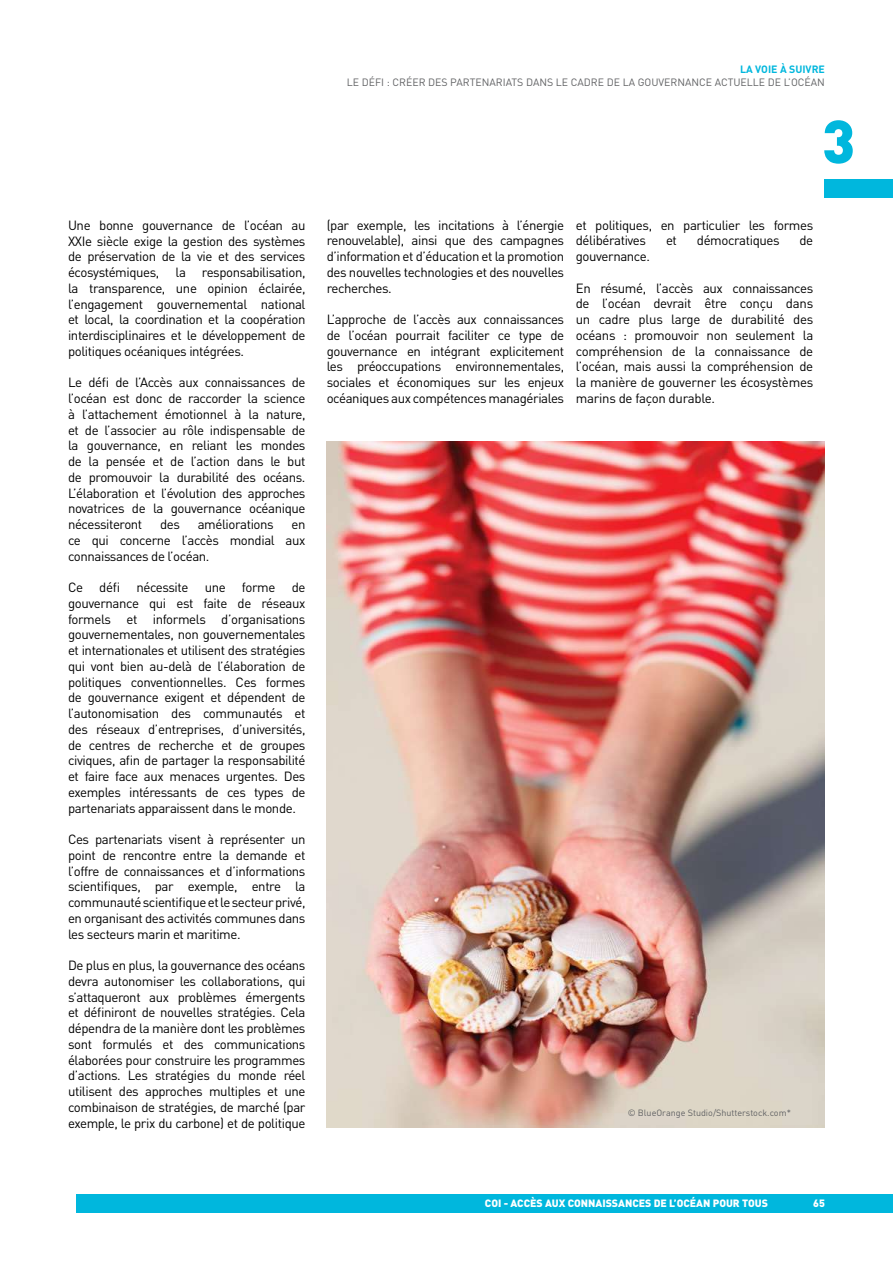
<style>
.page{position:relative;width:893px;height:1263px;background:#fff}
.page>*{position:absolute;margin:0;border:0;box-sizing:border-box;transform-origin:0 0}
.t1{font:900 60px "DINOT";color:#00b7dd}
.t2{font:13.2px/15.8px "DINOT";letter-spacing:-.03em;color:#000;text-align:justify}
.t3{font:10.5px "DINOT";color:#616264}
.t4{font:900 10.5px "DINOT";color:#fff}
.t5{font:700 10.5px "DINOT";color:#00b7dd}
.t6{font:9px "DINOT";color:#616264}
</style>
<div class="page">
<div style="left:77px;top:1194px;width:816px;height:18px;background:#00b7dd"></div>
<div style="left:825px;top:179px;width:68px;height:19px;background:#00b7dd"></div>
<img style="left:327px;top:441px;width:498px;height:686px">
<p class="t5" style="left:740px;top:62px;width:86px">LA VOIE À SUIVRE</p>
<p class="t3" style="left:347px;top:76px;width:480px">LE DÉFI : CRÉER DES PARTENARIATS DANS LE CADRE DE LA GOUVERNANCE ACTUELLE DE L’OCÉAN</p>
<h1 class="t1" style="left:822px;top:101px;width:35px">3</h1>
<p class="t2" style="left:68px;top:217px;width:239px">Une bonne gouvernance de l’océan au XXIe siècle exige la gestion des systèmes de préservation de la vie et des services écosystémiques, la responsabilisation, la transparence, une opinion éclairée, l’engagement gouvernemental national et local, la coordination et la coopération interdisciplinaires et le développement de politiques océaniques intégrées.</p>
<p class="t2" style="left:68px;top:374px;width:239px">Le défi de l’Accès aux connaissances de l’océan est donc de raccorder la science à l’attachement émotionnel à la nature, et de l’associer au rôle indispensable de la gouvernance, en reliant les mondes de la pensée et de l’action dans le but de promouvoir la durabilité des océans.<br>L’élaboration et l’évolution des approches novatrices de la gouvernance océanique nécessiteront</p>
<p class="t2" style="left:160px;top:516px;width:21px">des</p>
<p class="t2" style="left:198px;top:516px;width:78px">améliorations</p>
<p class="t2" style="left:68px;top:516px;width:239px;text-indent:223px">en ce qui concerne l’accès mondial aux connaissances de l’océan.</p>
<p class="t2" style="left:68px;top:579px;width:239px">Ce défi nécessite une forme de gouvernance qui est faite de réseaux formels et informels d’organisations gouvernementales, non gouvernementales et internationales et utilisent des stratégies qui vont bien au-delà de l’élaboration de politiques conventionnelles. Ces formes de gouvernance exigent et dépendent de l’autonomisation des communautés et des réseaux d’entreprises, d’universités, de centres de recherche et de groupes civiques, afin de partager la responsabilité et faire face aux menaces urgentes. Des exemples intéressants de ces types de partenariats apparaissent dans le monde.</p>
<p class="t2" style="left:68px;top:831px;width:239px">Ces partenariats visent à représenter un point de rencontre entre la demande et l’offre de connaissances et d’informations scientifiques, par exemple, entre la communauté scientifique et le secteur privé, en organisant des activités communes dans les secteurs marin et maritime.</p>
<p class="t2" style="left:68px;top:957px;width:239px">De plus en plus, la gouvernance des océans devra autonomiser les collaborations, qui s’attaqueront aux problèmes émergents et définiront de nouvelles stratégies. Cela dépendra de la manière dont les problèmes sont formulés et des communications élaborées pour construire les programmes d’actions. Les stratégies du monde réel utilisent des approches multiples et une combinaison de stratégies, de marché (par exemple, le prix du carbone) et de politique</p>
<p class="t2" style="left:327px;top:217px;width:239px">(par exemple, les incitations à l’énergie renouvelable), ainsi que des campagnes d’information et d’éducation et la promotion des nouvelles technologies et des nouvelles recherches.</p>
<p class="t2" style="left:327px;top:311px;width:239px">L’approche de l’accès aux connaissances de l’océan pourrait faciliter ce type de gouvernance en intégrant explicitement les préoccupations environnementales, sociales et économiques sur les enjeux océaniques aux compétences managériales</p>
<p class="t2" style="left:576px;top:217px;width:239px">et politiques, en particulier les formes délibératives</p>
<p class="t2" style="left:666px;top:232px;width:12px">et</p>
<p class="t2" style="left:697px;top:232px;width:84px">démocratiques</p>
<p class="t2" style="left:799px;top:232px;width:15px">de</p>
<p class="t2" style="left:576px;top:248px;width:76px">gouvernance.</p>
<p class="t2" style="left:576px;top:280px;width:239px">En résumé, l’accès aux connaissances de l’océan devrait être conçu dans un cadre plus large de durabilité des océans : promouvoir non seulement la compréhension de la connaissance de l’océan, mais aussi la compréhension de la manière de gouverner les écosystèmes marins de façon durable.</p>
<p class="t6" style="left:628px;top:1107px;width:165px">© BlueOrange Studio/Shutterstock.com*</p>
<p class="t4" style="left:485px;top:1196px;width:285px">COI - ACCÈS AUX CONNAISSANCES DE L’OCÉAN POUR TOUS</p>
<p class="t4" style="left:813px;top:1196px;width:13px">65</p>
</div>
